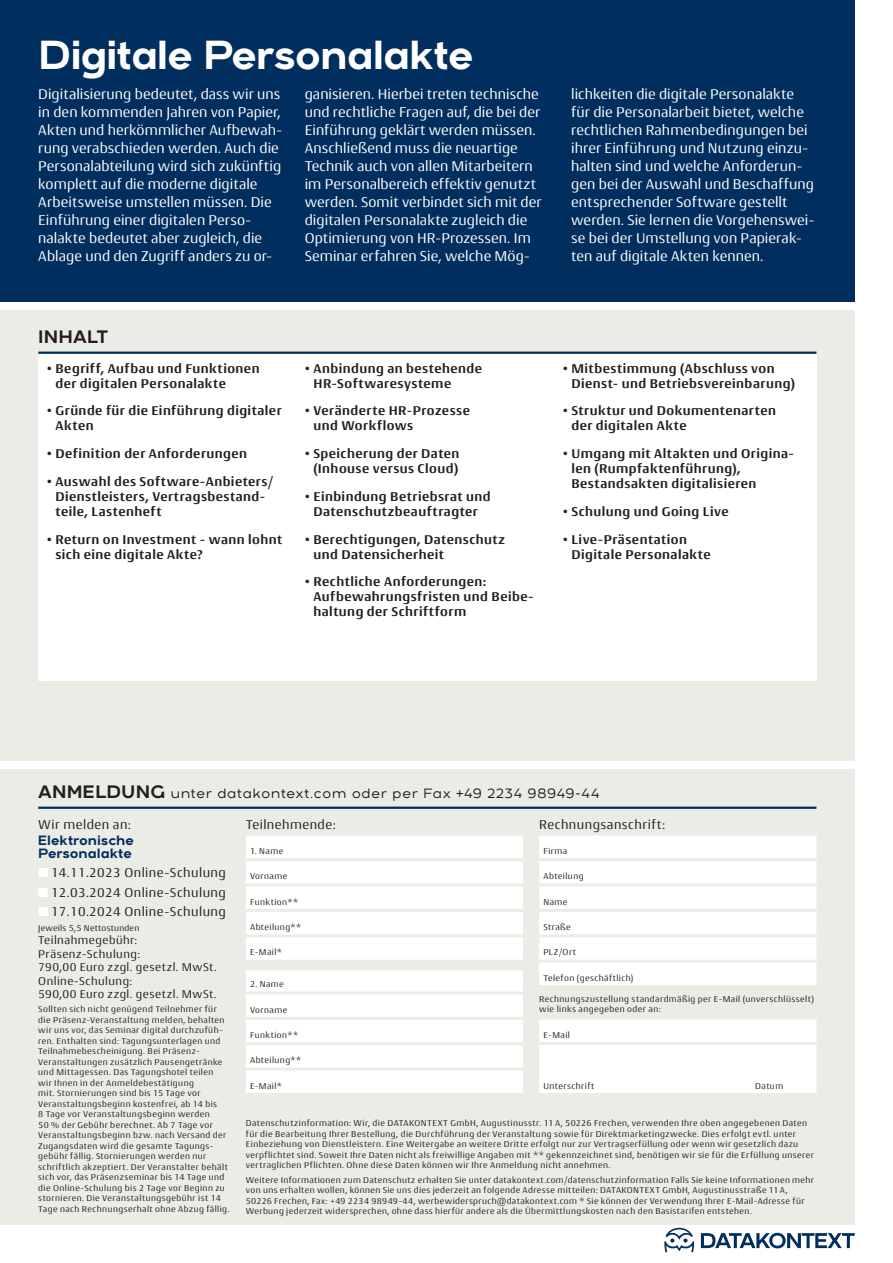
<style>
.page{position:relative;width:893px;height:1263px;background:#fff}
.page>*{position:absolute;margin:0;border:0;box-sizing:border-box;transform-origin:0 0}
.Überschrift_weiss{font:700 40.5px "Arkibal";letter-spacing:-.03em;color:#fff}
.t1{font:700 18px "Arkibal";letter-spacing:.01em;color:#231f20}
.Grundschrift_weiss{font:15px/18px "Conto";letter-spacing:.005em;color:#fff}
.Inhalt_1{font:700 13.5px/15px "Conto";letter-spacing:.035em;color:#231f20}
.Inhalt_2{font:13.5px "Conto";letter-spacing:.035em;color:#231f20}
.t2{font:500 13.5px "Arkibal";letter-spacing:.065em;color:#231f20}
.Anmeldung_Thema{font:700 13.5px/13.5px "Arkibal";letter-spacing:-.005em;color:#002e5e}
.Inhalt_1-2{font:13.5px "Conto";letter-spacing:.035em;color:#231f20}
.Inhalt_1-3{font:12px/13.5px "Conto";letter-spacing:.04em;color:#231f20}
.Inhalt_1-4{font:9px/10.5px "Conto";letter-spacing:.045em;color:#231f20}
.Inhalt_2-2{font:9px/10.5px "Conto";letter-spacing:.05em;color:#231f20}
.Grundschrift{font:9px "Conto";letter-spacing:.025em;color:#231f20}
.s1{font-weight:700;font-size:18px}
</style>
<div class="page">
<div style="left:0;top:310px;width:855px;height:451px;background:#ecece6"></div>
<div style="left:0;top:770px;width:855px;height:455px;background:#ecece6"></div>
<svg style="left:664px;top:1228px;width:30px;height:24px"></svg>
<svg style="left:701px;top:1233px;width:154px;height:15px"></svg>
<div style="left:246px;top:836px;width:277px;height:22px;background:#fff"></div>
<div style="left:246px;top:861px;width:277px;height:22px;background:#fff"></div>
<div style="left:246px;top:886px;width:277px;height:23px;background:#fff"></div>
<div style="left:246px;top:912px;width:277px;height:22px;background:#fff"></div>
<div style="left:246px;top:937px;width:277px;height:23px;background:#fff"></div>
<div style="left:246px;top:970px;width:277px;height:21px;background:#fff"></div>
<div style="left:246px;top:994px;width:277px;height:23px;background:#fff"></div>
<div style="left:246px;top:1020px;width:277px;height:22px;background:#fff"></div>
<div style="left:246px;top:1045px;width:277px;height:23px;background:#fff"></div>
<div style="left:246px;top:1070px;width:277px;height:23px;background:#fff"></div>
<div style="left:539px;top:836px;width:277px;height:22px;background:#fff"></div>
<div style="left:539px;top:861px;width:277px;height:22px;background:#fff"></div>
<div style="left:539px;top:886px;width:277px;height:23px;background:#fff"></div>
<div style="left:539px;top:912px;width:277px;height:22px;background:#fff"></div>
<div style="left:539px;top:937px;width:277px;height:23px;background:#fff"></div>
<div style="left:539px;top:962px;width:277px;height:23px;background:#fff"></div>
<div style="left:539px;top:1020px;width:277px;height:22px;background:#fff"></div>
<div style="left:539px;top:1045px;width:277px;height:48px;background:#fff"></div>
<div style="left:0;top:0;width:855px;height:302px;background:#002e5e"></div>
<div style="left:38px;top:354px;width:778px;height:326px;background:#fff"></div>
<hr style="left:38px;top:352px;width:778px;height:2px;background:#002e5e">
<hr style="left:38px;top:806px;width:778px;height:3px;background:#002e5e">
<p class="Überschrift_weiss" style="left:38px;top:25px;width:437px">Digitale Personalakte</p>
<p class="Grundschrift_weiss" style="left:38px;top:85px;width:246px">Digitalisierung bedeutet, dass wir uns in den kommenden Jahren von Papier, Akten und herkömmlicher Aufbewah&shy;rung verabschieden werden. Auch die Personalabteilung wird sich zukünftig komplett auf die moderne digitale Arbeitsweise umstellen müssen. Die Einführung einer digitalen Perso&shy;nalakte bedeutet aber zugleich, die Ablage und den Zugriff anders zu or-</p>
<p class="Grundschrift_weiss" style="left:305px;top:85px;width:238px">ganisieren. Hierbei treten technische und rechtliche Fragen auf, die bei der Einführung geklärt werden müssen.<br>Anschließend muss die neuartige Technik auch von allen Mitarbeitern im Personalbereich effektiv genutzt werden. Somit verbindet sich mit der digitalen Personalakte zugleich die Optimierung von HR-Prozessen. Im Seminar erfahren Sie, welche Mög-</p>
<p class="Grundschrift_weiss" style="left:571px;top:85px;width:245px">lichkeiten die digitale Personalakte für die Personalarbeit bietet, welche rechtlichen Rahmenbedingungen bei ihrer Einführung und Nutzung einzu&shy;halten sind und welche Anforderun&shy;gen bei der Auswahl und Beschaffung entsprechender Software gestellt werden. Sie lernen die Vorgehenswei&shy;se bei der Umstellung von Papierak&shy;ten auf digitale Akten kennen.</p>
<p class="t1" style="left:38px;top:324px;width:72px">INHALT</p>
<p class="Inhalt_1" style="left:56px;top:360px;width:206px;text-indent:-9px">• Begriff, Aufbau und Funktionen der digitalen Personalakte</p>
<p class="Inhalt_1" style="left:56px;top:403px;width:228px;text-indent:-9px">• Gründe für die Einführung digitaler<br>Akten</p>
<p class="Inhalt_1" style="left:47px;top:446px;width:202px">• Definition der Anforderungen</p>
<p class="Inhalt_1" style="left:56px;top:473px;width:219px;text-indent:-9px">• Auswahl des Software-Anbieters/<br>Dienstleisters, Vertragsbestand&shy;teile, Lastenheft</p>
<p class="Inhalt_1" style="left:56px;top:531px;width:228px;text-indent:-9px">• Return on Investment - wann lohnt sich eine digitale Akte?</p>
<p class="Inhalt_1" style="left:313px;top:360px;width:170px;text-indent:-9px">• Anbindung an bestehende<br>HR-Softwaresysteme</p>
<p class="Inhalt_1" style="left:313px;top:403px;width:158px;text-indent:-9px">• Veränderte HR-Prozesse und Workflows</p>
<p class="Inhalt_1" style="left:305px;top:446px;width:156px;text-align:center">• Speicherung der Daten (Inhouse versus Cloud)</p>
<p class="Inhalt_1" style="left:305px;top:488px;width:187px;text-align:center">• Einbindung Betriebsrat und<br>Datenschutzbeauftragter</p>
<p class="Inhalt_1" style="left:313px;top:531px;width:193px;text-indent:-9px">• Berechtigungen, Datenschutz und Datensicherheit</p>
<p class="Inhalt_1" style="left:313px;top:574px;width:222px;text-indent:-9px">• Rechtliche Anforderungen:<br>Aufbewahrungsfristen und Beibe&shy;haltung der Schriftform</p>
<p class="Inhalt_1" style="left:571px;top:360px;width:225px;text-indent:-9px">• Mitbestimmung (Abschluss von<br>Dienst- und Betriebsvereinbarung)</p>
<p class="Inhalt_1" style="left:571px;top:403px;width:206px;text-indent:-9px">• Struktur und Dokumentenarten der digitalen Akte</p>
<p class="Inhalt_1" style="left:571px;top:446px;width:224px;text-indent:-9px">• Umgang mit Altakten und Origina&shy;len (Rumpfaktenführung),<br>Bestandsakten digitalisieren</p>
<p class="Inhalt_1" style="left:563px;top:503px;width:167px">• Schulung und Going Live</p>
<p class="Inhalt_1" style="left:571px;top:531px;width:141px;text-indent:-9px">• Live-Präsentation<br>Digitale Personalakte</p>
<p class="t2" style="left:38px;top:784px;width:563px"><span class="s1">ANMELDUNG</span> unter datakontext.com oder per Fax +49 2234 98949-44</p>
<p class="Inhalt_1-2" style="left:38px;top:815px;width:94px">Wir melden an:</p>
<p class="Anmeldung_Thema" style="left:38px;top:833px;width:97px">Elektronische<br>Personalakte</p>
<p class="Inhalt_2" style="left:51px;top:864px;width:176px">14.11.2023 Online-Schulung</p>
<p class="Inhalt_2" style="left:51px;top:883px;width:176px">12.03.2024 Online-Schulung</p>
<p class="Inhalt_2" style="left:51px;top:903px;width:176px">17.10.2024 Online-Schulung</p>
<p class="Grundschrift" style="left:38px;top:922px;width:103px">Jeweils 5,5 Nettostunden</p>
<p class="Inhalt_1-3" style="left:38px;top:933px;width:180px">Teilnahmegebühr:<br>Präsenz-Schulung:<br>790,00 Euro zzgl. gesetzl. MwSt.<br>Online-Schulung:<br>590,00 Euro zzgl. gesetzl. MwSt.</p>
<p class="Inhalt_2" style="left:539px;top:815px;width:128px">Rechnungsanschrift:</p>
<p class="Inhalt_2-2" style="left:543px;top:845px;width:25px">Firma</p>
<p class="Inhalt_2-2" style="left:543px;top:871px;width:42px">Abteilung</p>
<p class="Inhalt_2-2" style="left:543px;top:896px;width:26px">Name</p>
<p class="Inhalt_2-2" style="left:543px;top:921px;width:29px">Straße</p>
<p class="Inhalt_2-2" style="left:543px;top:947px;width:34px">PLZ/Ort</p>
<p class="Inhalt_2-2" style="left:543px;top:972px;width:91px">Telefon (geschäftlich)</p>
<p class="Inhalt_2-2" style="left:539px;top:993px;width:276px">Rechnungszustellung standardmäßig per E-Mail (unverschlüsselt) wie links angegeben oder an:</p>
<p class="Inhalt_2-2" style="left:543px;top:1029px;width:28px">E-Mail</p>
<p class="Inhalt_2" style="left:246px;top:815px;width:92px">Teilnehmende:</p>
<p class="Inhalt_2-2" style="left:250px;top:845px;width:35px">1. Name</p>
<p class="Inhalt_2-2" style="left:250px;top:871px;width:39px">Vorname</p>
<p class="Inhalt_2-2" style="left:250px;top:896px;width:50px">Funktion**</p>
<p class="Inhalt_2-2" style="left:250px;top:921px;width:53px">Abteilung**</p>
<p class="Inhalt_2-2" style="left:250px;top:947px;width:34px">E-Mail*</p>
<p class="Inhalt_2-2" style="left:250px;top:979px;width:35px">2. Name</p>
<p class="Inhalt_2-2" style="left:250px;top:1004px;width:39px">Vorname</p>
<p class="Inhalt_2-2" style="left:250px;top:1029px;width:50px">Funktion**</p>
<p class="Inhalt_2-2" style="left:250px;top:1055px;width:53px">Abteilung**</p>
<p class="Inhalt_2-2" style="left:250px;top:1080px;width:34px">E-Mail*</p>
<p class="Inhalt_1-4" style="left:38px;top:1004px;width:193px">Sollten sich nicht genügend Teilnehmer für die Präsenz-Veranstaltung melden, behalten wir uns vor, das Seminar digital durchzufüh&shy;ren. Enthalten sind: Tagungsunterlagen und Teilnahmebescheinigung. Bei Präsenz-Veranstaltungen zusätzlich Pausengetränke und Mittagessen. Das Tagungshotel teilen<br>wir Ihnen in der Anmeldebestätigung<br>mit. Stornierungen sind bis 15 Tage vor Veranstaltungsbeginn kostenfrei, ab 14 bis<br>8 Tage vor Veranstaltungsbeginn werden<br>50 % der Gebühr berechnet. Ab 7 Tage vor Veranstaltungsbeginn bzw. nach Versand der Zugangsdaten wird die gesamte Tagungs&shy;gebühr fällig. Stornierungen werden nur schriftlich akzeptiert. Der Veranstalter behält sich vor, das Präsenzseminar bis 14 Tage und die Online-Schulung bis 2 Tage vor Beginn zu stornieren. Die Veranstaltungsgebühr ist 14<br>Tage nach Rechnungserhalt ohne Abzug fällig.</p>
<p class="Inhalt_2-2" style="left:543px;top:1080px;width:52px">Unterschrift</p>
<p class="Inhalt_2-2" style="left:755px;top:1080px;width:30px">Datum</p>
<p class="Inhalt_1-4" style="left:246px;top:1117px;width:570px">Datenschutzinformation: Wir, die DATAKONTEXT GmbH, Augustinusstr. 11 A, 50226 Frechen, verwenden Ihre oben angegebenen Daten für die Bearbeitung Ihrer Bestellung, die Durchführung der Veranstaltung sowie für Direktmarketingzwecke. Dies erfolgt evtl. unter Einbeziehung von Dienstleistern. Eine Weitergabe an weitere Dritte erfolgt nur zur Vertragserfüllung oder wenn wir gesetzlich dazu verpflichtet sind. Soweit Ihre Daten nicht als freiwillige Angaben mit ** gekennzeichnet sind, benötigen wir sie für die Erfüllung unserer vertraglichen Pflichten. Ohne diese Daten können wir Ihre Anmeldung nicht annehmen.</p>
<p class="Inhalt_1-4" style="left:246px;top:1174px;width:570px">Weitere Informationen zum Datenschutz erhalten Sie unter datakontext.com/datenschutzinformation Falls Sie keine Informationen mehr von uns erhalten wollen, können Sie uns dies jederzeit an folgende Adresse mitteilen: DATAKONTEXT GmbH, Augustinusstraße 11 A, 50226 Frechen, Fax: +49 2234 98949-44, werbewiderspruch@datakontext.com * Sie können der Verwendung Ihrer E-Mail-Adresse für Werbung jederzeit widersprechen, ohne dass hierfür andere als die Übermittlungskosten nach den Basistarifen entstehen.</p>
</div>
